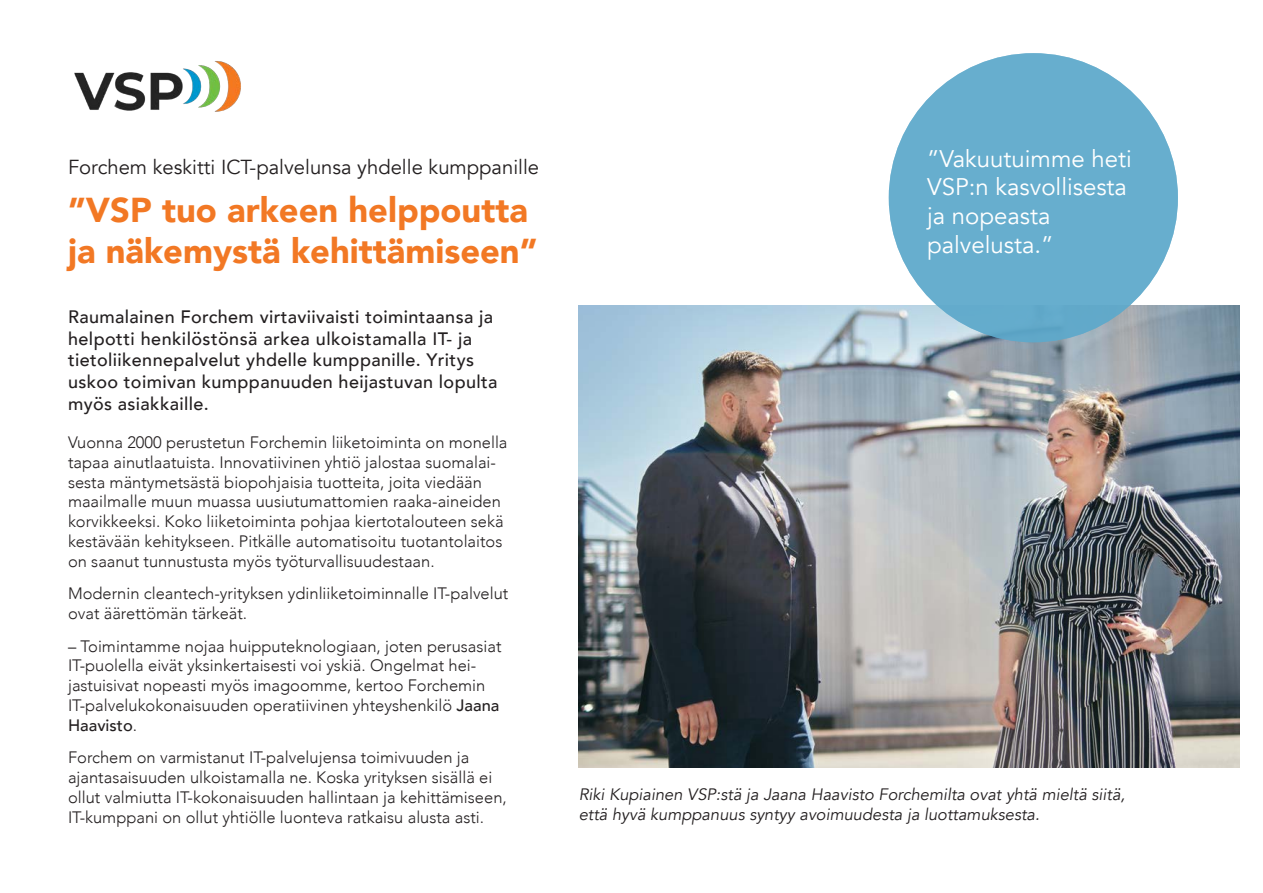
<style>
.page{position:relative;width:1263px;height:893px;background:#fff}
.page>*{position:absolute;margin:0;border:0;box-sizing:border-box;transform-origin:0 0}
.t1{font:900 34.5px/41.4px "Avenir";color:#f27824}
.Leipis_musta{font:24px/28.8px "Avenir";color:#fff}
.t2{font:20.25px "Avenir";color:#231f20}
.t3{font:500 18px/21.6px "Avenir";letter-spacing:.02em;color:#231f20}
.Leipis_musta-2{font:300 16.5px/19.8px "Avenir";color:#231f20}
.Leipis_musta-3{font:italic 16.5px/19.8px "Avenir";color:#231f20}
.s1{font-weight:500}
</style>
<div class="page">
<img style="left:579px;top:305px;width:661px;height:462px">
<img style="left:74px;top:61px;width:167px;height:51px">
<div style="left:889px;top:53px;width:289px;height:289px;background:#67aece;border-radius:50%"></div>
<p class="t2" style="left:68px;top:155px;width:473px">Forchem keskitti ICT-palvelunsa yhdelle kumppanille</p>
<p class="t1" style="left:68px;top:188px;width:471px">”VSP tuo arkeen helppoutta ja näkemystä kehittämiseen”</p>
<p class="t3" style="left:68px;top:305px;width:431px">Raumalainen Forchem virtaviivaisti toimintaansa ja helpotti henkilöstönsä arkea ulkoistamalla IT- ja tietoliikennepalvelut yhdelle kumppanille. Yritys uskoo toimivan kumppanuuden heijastuvan lopulta myös asiakkaille.</p>
<p class="Leipis_musta-2" style="left:68px;top:432px;width:441px">Vuonna 2000 perustetun Forchemin liiketoiminta on monella tapaa ainutlaatuista. Innovatiivinen yhtiö jalostaa suomalai&shy;sesta mäntymetsästä biopohjaisia tuotteita, joita viedään maailmalle muun muassa uusiutumattomien raaka-aineiden korvikkeeksi. Koko liiketoiminta pohjaa kiertotalouteen sekä kestävään kehitykseen. Pitkälle automatisoitu tuotantolaitos on saanut tunnustusta myös työturvallisuudestaan.</p>
<p class="Leipis_musta-2" style="left:68px;top:584px;width:442px">Modernin cleantech-yrityksen ydinliiketoiminnalle IT-palvelut ovat äärettömän tärkeät.</p>
<p class="Leipis_musta-2" style="left:68px;top:636px;width:435px">– Toimintamme nojaa huipputeknologiaan, joten perusasiat IT-puolella eivät yksinkertaisesti voi yskiä. Ongelmat hei&shy;jastuisivat nopeasti myös imagoomme, kertoo Forchemin IT-palvelukokonaisuuden operatiivinen yhteyshenkilö <span class="s1">Jaana Haavisto</span>.</p>
<p class="Leipis_musta-2" style="left:68px;top:748px;width:440px">Forchem on varmistanut IT-palvelujensa toimivuuden ja ajantasaisuuden ulkoistamalla ne. Koska yrityksen sisällä ei ollut valmiutta IT-kokonaisuuden hallintaan ja kehittämiseen, IT-kumppani on ollut yhtiölle luonteva ratkaisu alusta asti.</p>
<p class="Leipis_musta" style="left:927px;top:144px;width:206px">”Vakuutuimme heti<br>VSP:n kasvollisesta ja nopeasta palvelusta.”</p>
<p class="Leipis_musta-3" style="left:579px;top:784px;width:548px">Riki Kupiainen VSP:stä ja Jaana Haavisto Forchemilta ovat yhtä mieltä siitä, että hyvä kumppanuus syntyy avoimuudesta ja luottamuksesta.</p>
</div>
